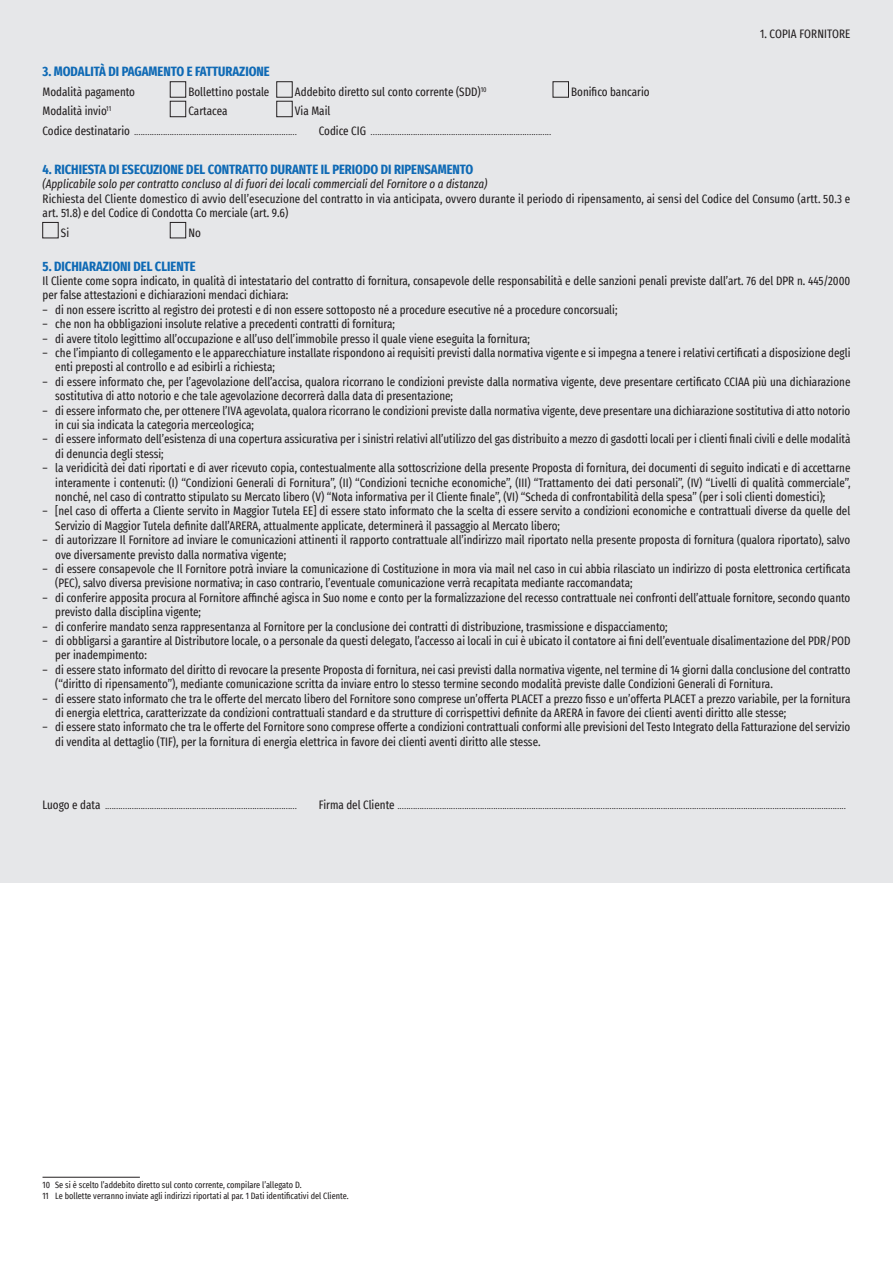
<style>
.page{position:relative;width:893px;height:1263px;background:#fff}
.page>*{position:absolute;margin:0;border:0;box-sizing:border-box;transform-origin:0 0}
.t1{font:700 extra-condensed 13.5px "Fira Sans";color:#0f6ab5}
.t2{font:extra-condensed 12px/14.4px "Fira Sans";color:#231f20}
.t3{font:300 extra-condensed 12px "Fira Sans";color:#231f20}
.t4{font:italic extra-condensed 12px "Fira Sans";color:#231f20}
.t5{font:extra-condensed 9px "Fira Sans";color:#231f20}
.s1{font-weight:400}
</style>
<div class="page">
<div style="left:0;top:0;width:893px;height:883px;background:#e6e7e9"></div>
<div style="left:170px;top:82px;width:16px;height:15px;border:1px solid #231f20"></div>
<div style="left:170px;top:101px;width:16px;height:16px;border:1px solid #231f20"></div>
<div style="left:277px;top:101px;width:15px;height:16px;border:1px solid #231f20"></div>
<div style="left:43px;top:222px;width:15px;height:16px;border:1px solid #231f20"></div>
<div style="left:170px;top:222px;width:16px;height:16px;border:1px solid #231f20"></div>
<hr style="left:43px;top:1177px;width:97px;height:1px;background:#231f20">
<p class="t2" style="left:760px;top:26px;width:92px">1. COPIA FORNITORE</p>
<p class="t1" style="left:43px;top:60px;width:229px">3. MODALITÀ DI PAGAMENTO E FATTURAZIONE</p>
<p class="t2" style="left:43px;top:84px;width:94px">Modalità pagamento</p>
<p class="t2" style="left:188px;top:84px;width:82px">Bollettino postale</p>
<p class="t2" style="left:295px;top:84px;width:193px">Addebito diretto sul conto corrente (SDD)<sup>10</sup></p>
<p class="t2" style="left:571px;top:84px;width:80px">Bonifico bancario</p>
<p class="t2" style="left:43px;top:104px;width:70px">Modalità invio<sup>11</sup></p>
<p class="t2" style="left:188px;top:104px;width:40px">Cartacea</p>
<p class="t2" style="left:295px;top:104px;width:37px">Via Mail</p>
<p class="t3" style="left:43px;top:122px;width:256px"><span class="s1">Codice destinatario</span> .........................................................................</p>
<p class="t3" style="left:319px;top:122px;width:234px"><span class="s1">Codice CIG</span> .................................................................................</p>
<p class="t1" style="left:43px;top:158px;width:432px">4. RICHIESTA DI ESECUZIONE DEL CONTRATTO DURANTE IL PERIODO DI RIPENSAMENTO</p>
<p class="t4" style="left:43px;top:175px;width:446px">(Applicabile solo per contratto concluso al di fuori dei locali commerciali del Fornitore o a distanza)</p>
<p class="t2" style="left:43px;top:191px;width:809px">Richiesta del Cliente domestico di avvio dell’esecuzione del contratto in via anticipata, ovvero durante il periodo di ripensamento, ai sensi del Codice del Consumo (artt. 50.3 e art. 51.8) e del Codice di Condotta Co merciale (art. 9.6)</p>
<p class="t2" style="left:61px;top:225px;width:10px">Si</p>
<p class="t2" style="left:188px;top:225px;width:14px">No</p>
<p class="t1" style="left:43px;top:255px;width:155px">5. DICHIARAZIONI DEL CLIENTE</p>
<p class="t2" style="left:43px;top:273px;width:809px">Il Cliente come sopra indicato, in qualità di intestatario del contratto di fornitura, consapevole delle responsabilità e delle sanzioni penali previste dall’art. 76 del DPR n. 445/2000 per false attestazioni e dichiarazioni mendaci dichiara:</p>
<p class="t2" style="left:43px;top:302px;width:576px">– di non essere iscritto al registro dei protesti e di non essere sottoposto né a procedure esecutive né a procedure concorsuali;</p>
<p class="t2" style="left:43px;top:316px;width:354px">– che non ha obbligazioni insolute relative a precedenti contratti di fornitura;</p>
<p class="t2" style="left:43px;top:331px;width:489px">– di avere titolo legittimo all’occupazione e all’uso dell’immobile presso il quale viene eseguita la fornitura;</p>
<p class="t2" style="left:55px;top:345px;width:797px;text-indent:-13px">– che l’impianto di collegamento e le apparecchiature installate rispondono ai requisiti previsti dalla normativa vigente e si impegna a tenere i relativi certificati a disposizione degli enti preposti al controllo e ad esibirli a richiesta;</p>
<p class="t2" style="left:55px;top:374px;width:797px;text-indent:-13px">– di essere informato che, per l’agevolazione dell’accisa, qualora ricorrano le condizioni previste dalla normativa vigente, deve presentare certificato CCIAA più una dichiarazione sostitutiva di atto notorio e che tale agevolazione decorrerà dalla data di presentazione;</p>
<p class="t2" style="left:55px;top:403px;width:797px;text-indent:-13px">– di essere informato che, per ottenere l’IVA agevolata, qualora ricorrano le condizioni previste dalla normativa vigente, deve presentare una dichiarazione sostitutiva di atto notorio in cui sia indicata la categoria merceologica;</p>
<p class="t2" style="left:55px;top:432px;width:797px;text-indent:-13px">– di essere informato dell’esistenza di una copertura assicurativa per i sinistri relativi all’utilizzo del gas distribuito a mezzo di gasdotti locali per i clienti finali civili e delle modalità di denuncia degli stessi;</p>
<p class="t2" style="left:55px;top:460px;width:797px;text-align:justify;text-indent:-13px">– la veridicità dei dati riportati e di aver ricevuto copia, contestualmente alla sottoscrizione della presente Proposta di fornitura, dei documenti di seguito indicati e di accettarne interamente i contenuti: (I) “Condizioni Generali di Fornitura”, (II) “Condizioni tecniche economiche”, (III) “Trattamento dei dati personali”, (IV) “Livelli di qualità commerciale”, nonché, nel caso di contratto stipulato su Mercato libero (V) “Nota informativa per il Cliente finale”, (VI) “Scheda di confrontabilità della spesa” (per i soli clienti domestici);</p>
<p class="t2" style="left:55px;top:504px;width:796px;text-indent:-13px">– [nel caso di offerta a Cliente servito in Maggior Tutela EE] di essere stato informato che la scelta di essere servito a condizioni economiche e contrattuali diverse da quelle del<br>Servizio di Maggior Tutela definite dall’ARERA, attualmente applicate, determinerà il passaggio al Mercato libero;</p>
<p class="t2" style="left:55px;top:532px;width:797px;text-indent:-13px">– di autorizzare Il Fornitore ad inviare le comunicazioni attinenti il rapporto contrattuale all’indirizzo mail riportato nella presente proposta di fornitura (qualora riportato), salvo ove diversamente previsto dalla normativa vigente;</p>
<p class="t2" style="left:55px;top:561px;width:797px;text-indent:-13px">– di essere consapevole che Il Fornitore potrà inviare la comunicazione di Costituzione in mora via mail nel caso in cui abbia rilasciato un indirizzo di posta elettronica certificata (PEC), salvo diversa previsione normativa; in caso contrario, l’eventuale comunicazione verrà recapitata mediante raccomandata;</p>
<p class="t2" style="left:55px;top:590px;width:797px;text-indent:-13px">– di conferire apposita procura al Fornitore affinché agisca in Suo nome e conto per la formalizzazione del recesso contrattuale nei confronti dell’attuale fornitore, secondo quanto previsto dalla disciplina vigente;</p>
<p class="t2" style="left:43px;top:619px;width:627px">– di conferire mandato senza rappresentanza al Fornitore per la conclusione dei contratti di distribuzione, trasmissione e dispacciamento;</p>
<p class="t2" style="left:55px;top:633px;width:797px;text-indent:-13px">– di obbligarsi a garantire al Distributore locale, o a personale da questi delegato, l’accesso ai locali in cui è ubicato il contatore ai fini dell’eventuale disalimentazione del PDR/POD per inadempimento:</p>
<p class="t2" style="left:55px;top:662px;width:797px;text-indent:-13px">– di essere stato informato del diritto di revocare la presente Proposta di fornitura, nei casi previsti dalla normativa vigente, nel termine di 14 giorni dalla conclusione del contratto (“diritto di ripensamento”), mediante comunicazione scritta da inviare entro lo stesso termine secondo modalità previste dalle Condizioni Generali di Fornitura.</p>
<p class="t2" style="left:55px;top:691px;width:797px;text-indent:-13px">– di essere stato informato che tra le offerte del mercato libero del Fornitore sono comprese un’offerta PLACET a prezzo fisso e un’offerta PLACET a prezzo variabile, per la fornitura di energia elettrica, caratterizzate da condizioni contrattuali standard e da strutture di corrispettivi definite da ARERA in favore dei clienti aventi diritto alle stesse;</p>
<p class="t2" style="left:55px;top:720px;width:797px;text-indent:-13px">– di essere stato informato che tra le offerte del Fornitore sono comprese offerte a condizioni contrattuali conformi alle previsioni del Testo Integrato della Fatturazione del servizio di vendita al dettaglio (TIF), per la fornitura di energia elettrica in favore dei clienti aventi diritto alle stesse.</p>
<p class="t3" style="left:43px;top:796px;width:256px"><span class="s1">Luogo e data</span> ......................................................................................</p>
<p class="t3" style="left:319px;top:796px;width:529px"><span class="s1">Firma del Cliente</span> .........................................................................................................................................................................................................</p>
<p class="t5" style="left:43px;top:1178px;width:261px">10 Se si è scelto l’addebito diretto sul conto corrente, compilare l’allegato D.</p>
<p class="t5" style="left:43px;top:1189px;width:308px">11 Le bollette verranno inviate agli indirizzi riportati al par. 1 Dati identificativi del Cliente.</p>
</div>
